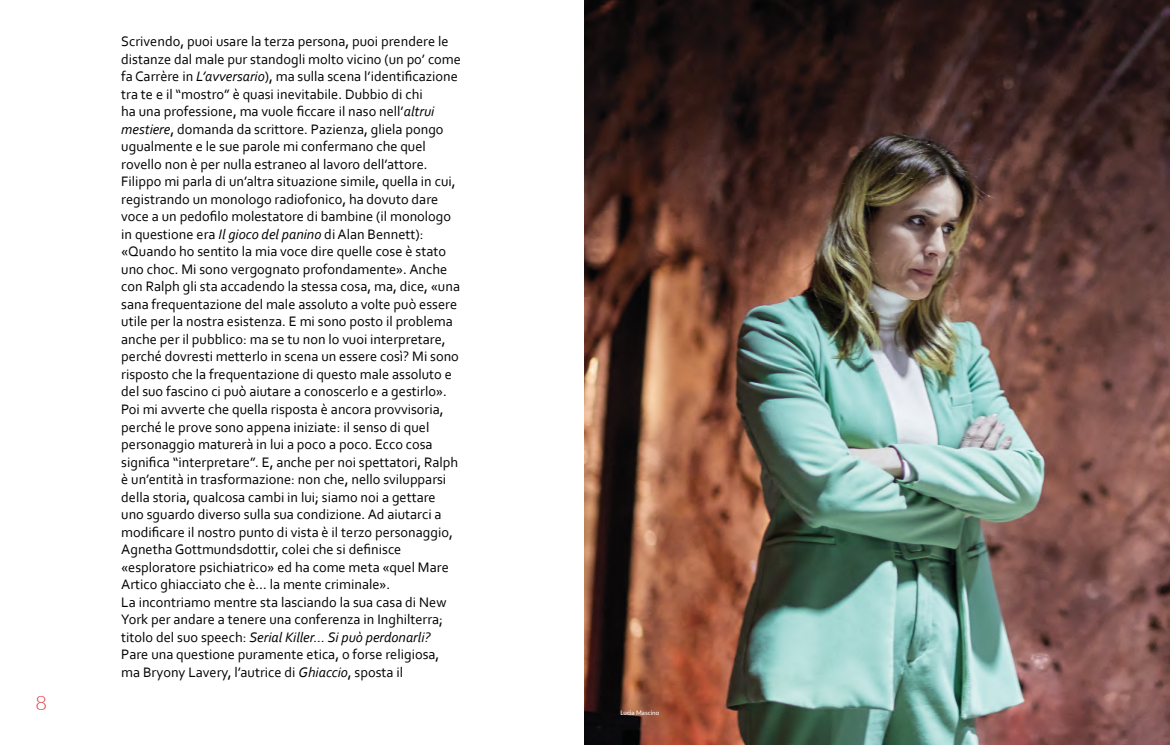
<style>
.page{position:relative;width:1170px;height:745px;background:#fff}
.page>*{position:absolute;margin:0;border:0;box-sizing:border-box;transform-origin:0 0}
.t1{font:300 20px "Lato";color:#e03e46}
.t2{font:14.38px/17.5px "Corbel";color:#000}
.t3{font:500 6.25px "Lato";color:#fff}
.s1{font-style:italic}
</style>
<div class="page">
<img style="left:585px;top:0;width:584px;height:744px">
<h1 class="t1" style="left:35px;top:688px;width:13px">8</h1>
<p class="t2" style="left:121px;top:32px;width:341px">Scrivendo, puoi usare la terza persona, puoi prendere le distanze dal male pur standogli molto vicino (un po’ come fa Carrère in <span class="s1">L’avversario</span>), ma sulla scena l’identificazione tra te e il “mostro” è quasi inevitabile. Dubbio di chi<br>ha una professione, ma vuole ficcare il naso nell’<span class="s1">altrui mestiere</span>, domanda da scrittore. Pazienza, gliela pongo ugualmente e le sue parole mi confermano che quel rovello non è per nulla estraneo al lavoro dell’attore.<br>Filippo mi parla di un’altra situazione simile, quella in cui, registrando un monologo radiofonico, ha dovuto dare voce a un pedofilo molestatore di bambine (il monologo in questione era <span class="s1">Il gioco del panino</span> di Alan Bennett): «Quando ho sentito la mia voce dire quelle cose è stato uno choc. Mi sono vergognato profondamente». Anche con Ralph gli sta accadendo la stessa cosa, ma, dice, «una sana frequentazione del male assoluto a volte può essere utile per la nostra esistenza. E mi sono posto il problema anche per il pubblico: ma se tu non lo vuoi interpretare, perché dovresti metterlo in scena un essere così? Mi sono risposto che la frequentazione di questo male assoluto e del suo fascino ci può aiutare a conoscerlo e a gestirlo».<br>Poi mi avverte che quella risposta è ancora provvisoria, perché le prove sono appena iniziate: il senso di quel personaggio maturerà in lui a poco a poco. Ecco cosa significa “interpretare”. E, anche per noi spettatori, Ralph è un’entità in trasformazione: non che, nello svilupparsi della storia, qualcosa cambi in lui; siamo noi a gettare uno sguardo diverso sulla sua condizione. Ad aiutarci a modificare il nostro punto di vista è il terzo personaggio, Agnetha Gottmundsdottir, colei che si definisce «esploratore psichiatrico» ed ha come meta «quel Mare Artico ghiacciato che è… la mente criminale».<br>La incontriamo mentre sta lasciando la sua casa di New York per andare a tenere una conferenza in Inghilterra; titolo del suo speech: <span class="s1">Serial Killer… Si può perdonarli?<br></span>Pare una questione puramente etica, o forse religiosa, ma Bryony Lavery, l’autrice di <span class="s1">Ghiaccio</span>, sposta il</p>
<p class="t3" style="left:620px;top:707px;width:40px">Lucia Mascino</p>
</div>
